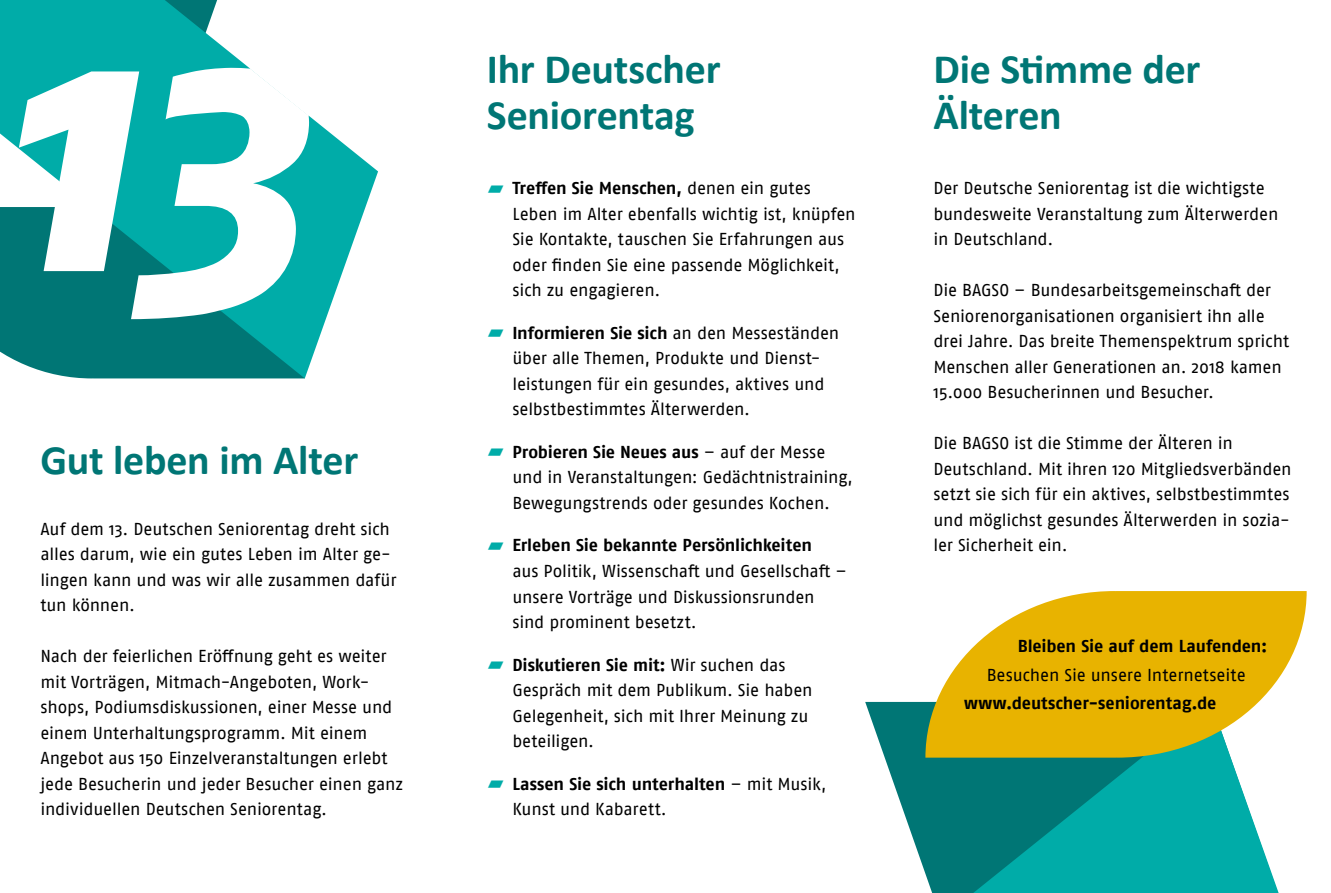
<style>
.page{position:relative;width:1331px;height:893px;background:#fff}
.page>*{position:absolute;margin:0;border:0;box-sizing:border-box;transform-origin:0 0}
.t1{font:700 42px/46.5px "Calibri";letter-spacing:-.005em;color:#007675}
.t2{font:17.25px/25.5px "Fago Pro";letter-spacing:-.01em;color:#000}
.t3{font:700 17.25px "Fago Pro";letter-spacing:-.01em;color:#000}
.s1{font-weight:700}
</style>
<div class="page">
<svg style="left:865px;top:702px;width:108px;height:191px;fill:#007675"></svg>
<svg style="left:973px;top:758px;width:306px;height:135px;background:#13a3a0"></svg>
<svg style="left:925px;top:591px;width:382px;height:167px;fill:#e8b300"></svg>
<svg style="left:0;top:0;width:378px;height:378px"></svg>
<svg style="left:19px;top:68px;width:290px;height:251px"></svg>
<h1 class="t1" style="left:40px;top:436px;width:319px">Gut leben im Alter</h1>
<p class="t2" style="left:40px;top:516px;width:358px">Auf dem 13. Deutschen Seniorentag dreht sich alles darum, wie ein gutes Leben im Alter ge&shy;lingen kann und was wir alle zusammen dafür tun können.</p>
<p class="t2" style="left:40px;top:643px;width:364px">Nach der feierlichen Eröffnung geht es weiter mit Vorträgen, Mitmach-Angeboten, Work&shy;shops, Podiumsdiskussionen, einer Messe und einem Unterhaltungsprogramm. Mit einem Angebot aus 150 Einzelveranstaltungen erlebt jede Besucherin und jeder Besucher einen ganz individuellen Deutschen Seniorentag.</p>
<h1 class="t1" style="left:487px;top:45px;width:235px">Ihr Deutscher<br>Seniorentag</h1>
<p class="t2" style="left:512px;top:176px;width:345px"><span class="s1">Treffen Sie Menschen,</span> denen ein gutes Leben im Alter ebenfalls wichtig ist, knüpfen Sie Kontakte, tauschen Sie Erfahrungen aus oder finden Sie eine passende Möglichkeit, sich zu engagieren.</p>
<p class="t2" style="left:512px;top:320px;width:328px"><span class="s1">Informieren Sie sich</span> an den Messeständen über alle Themen, Produkte und Dienst&shy;leistungen für ein gesundes, aktives und selbstbestimmtes Älterwerden.</p>
<p class="t2" style="left:512px;top:439px;width:342px"><span class="s1">Probieren Sie Neues aus</span> – auf der Messe und in Veranstaltungen: Gedächtnistraining,<br>Bewegungstrends oder gesundes Kochen.</p>
<p class="t2" style="left:512px;top:533px;width:336px"><span class="s1">Erleben Sie bekannte Persönlichkeiten<br></span>aus Politik, Wissenschaft und Gesellschaft – unsere Vorträge und Diskussionsrunden sind prominent besetzt.</p>
<p class="t2" style="left:512px;top:652px;width:302px"><span class="s1">Diskutieren Sie mit:</span> Wir suchen das<br>Gespräch mit dem Publikum. Sie haben<br>Gelegenheit, sich mit Ihrer Meinung zu beteiligen.</p>
<p class="t2" style="left:512px;top:771px;width:316px"><span class="s1">Lassen Sie sich unterhalten</span> – mit Musik,<br>Kunst und Kabarett.</p>
<h1 class="t1" style="left:933px;top:45px;width:269px">Die Stimme der<br>Älteren</h1>
<p class="t2" style="left:933px;top:176px;width:347px">Der Deutsche Seniorentag ist die wichtigste bundesweite Veranstaltung zum Älterwerden in Deutschland.</p>
<p class="t2" style="left:933px;top:278px;width:357px">Die BAGSO – Bundesarbeitsgemeinschaft der Seniorenorganisationen organisiert ihn alle drei Jahre. Das breite Themenspektrum spricht Menschen aller Generationen an. 2018 kamen 15.000 Besucherinnen und Besucher.</p>
<p class="t2" style="left:933px;top:431px;width:360px">Die BAGSO ist die Stimme der Älteren in Deutschland. Mit ihren 120 Mitgliedsverbänden setzt sie sich für ein aktives, selbstbestimmtes und möglichst gesundes Älterwerden in sozia&shy;ler Sicherheit ein.</p>
<p class="t3" style="left:1018px;top:636px;width:251px">Bleiben Sie auf dem Laufenden:</p>
<p class="t2" style="left:987px;top:662px;width:260px">Besuchen Sie unsere Internetseite</p>
<p class="t3" style="left:964px;top:693px;width:254px">www.deutscher-seniorentag.de</p>
</div>
